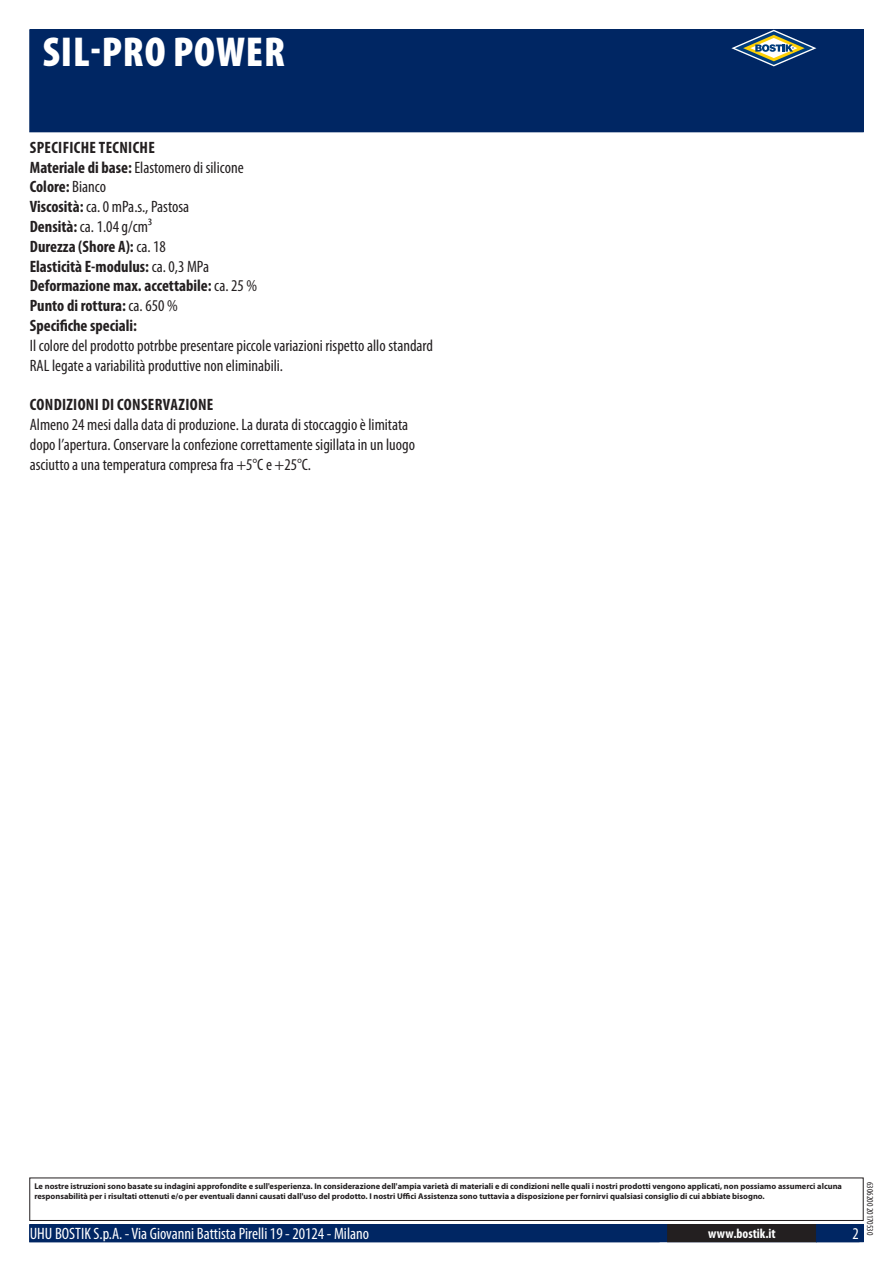
<style>
.page{position:relative;width:893px;height:1263px;background:#fff}
.page>*{position:absolute;margin:0;border:0;box-sizing:border-box;transform-origin:0 0}
.PageHeader{font:900 condensed 42px "Myriad Pro";letter-spacing:.02em;color:#fff}
.Regular{font:condensed 16.5px/19.8px "Myriad Pro";color:#231f20}
.Regular-2{font:700 condensed 16.5px "Myriad Pro";letter-spacing:.02em;color:#231f20}
.ContactData{font:condensed 16.5px "Myriad Pro";color:#fff}
.URL{font:700 condensed 13.5px "Myriad Pro";color:#fff}
.Revisie{font:condensed 9px "Myriad Pro";color:#231f20}
.Disclaimer{font:700 8.4px/10.1px "Myriad Pro";color:#231f20}
.s1{font-weight:700}
.s2{font-weight:400}
</style>
<div class="page">
<div style="left:30px;top:30px;width:833px;height:102px;background:#002663"></div>
<svg style="left:731px;top:30px;width:85px;height:36px"></svg>
<div style="left:29px;top:1177px;width:835px;height:44px;border:1px solid #231f20"></div>
<div style="left:30px;top:1225px;width:833px;height:17px;background:#002663"></div>
<div style="left:29px;top:1224px;width:835px;height:18px;border:1px solid #002663"></div>
<div style="left:668px;top:1225px;width:148px;height:17px;background:#231f20"></div>
<div style="left:667px;top:1224px;width:150px;height:18px;border:1px solid #231f20"></div>
<p class="PageHeader" style="left:43px;top:25px;width:243px">SIL-PRO POWER</p>
<p class="Regular-2" style="left:30px;top:137px;width:126px">Specifiche tecniche</p>
<p class="Regular" style="left:30px;top:157px;width:215px"><span class="s1">Materiale di base:</span> Elastomero di silicone</p>
<p class="Regular-2" style="left:30px;top:176px;width:78px">Colore: <span class="s2">Bianco</span></p>
<p class="Regular" style="left:30px;top:197px;width:161px"><span class="s1">Viscosità:</span> ca. 0 mPa.s., Pastosa</p>
<p class="Regular" style="left:30px;top:216px;width:124px"><span class="s1">Densità:</span> ca. 1 .04 g/cm³</p>
<p class="Regular-2" style="left:30px;top:236px;width:138px">Durezza (Shore A): <span class="s2">ca. 1 8</span></p>
<p class="Regular-2" style="left:30px;top:256px;width:181px">Elasticità E-modulus: <span class="s2">ca. 0,3 MPa</span></p>
<p class="Regular-2" style="left:30px;top:275px;width:229px">Deformazione max. accettabile: <span class="s2">ca. 25 %</span></p>
<p class="Regular-2" style="left:30px;top:295px;width:149px">Punto di rottura: <span class="s2">ca. 650 %</span></p>
<p class="Regular-2" style="left:30px;top:315px;width:109px">Specifiche speciali:</p>
<p class="Regular" style="left:30px;top:335px;width:405px">Il colore del prodotto potrbbe presentare piccole variazioni rispetto allo standard<br>RAL legate a variabilità produttive non eliminabili.</p>
<p class="Regular-2" style="left:30px;top:394px;width:185px">Condizioni di conservazione</p>
<p class="Regular" style="left:30px;top:414px;width:387px">Almeno 24 mesi dalla data di produzione. La durata di stoccaggio è limitata dopo l’apertura. Conservare la confezione correttamente sigillata in un luogo asciutto a una temperatura compresa fra +5°C e +25°C.</p>
<p class="Disclaimer" style="left:34px;top:1181px;width:809px">Le nostre istruzioni sono basate su indagini approfondite e sull'esperienza. In considerazione dell'ampia varietà di materiali e di condizioni nelle quali i nostri prodotti vengono applicati, non possiamo assumerci alcuna responsabilità per i risultati ottenuti e/o per eventuali danni causati dall'uso del prodotto. I nostri Uffici Assistenza sono tuttavia a disposizione per fornirvi qualsiasi consiglio di cui abbiate bisogno.</p>
<p class="ContactData" style="left:30px;top:1224px;width:341px">UHU BOSTIK S.p.A. - Via Giovanni Battista Pirelli 1 9 - 201 24 - Milano</p>
<p class="URL" style="left:708px;top:1225px;width:69px">www.bostik.it</p>
<p class="Revisie" style="left:875px;top:1182px;width:55px;rotate:90deg">6306200 201 70530</p>
</div>
